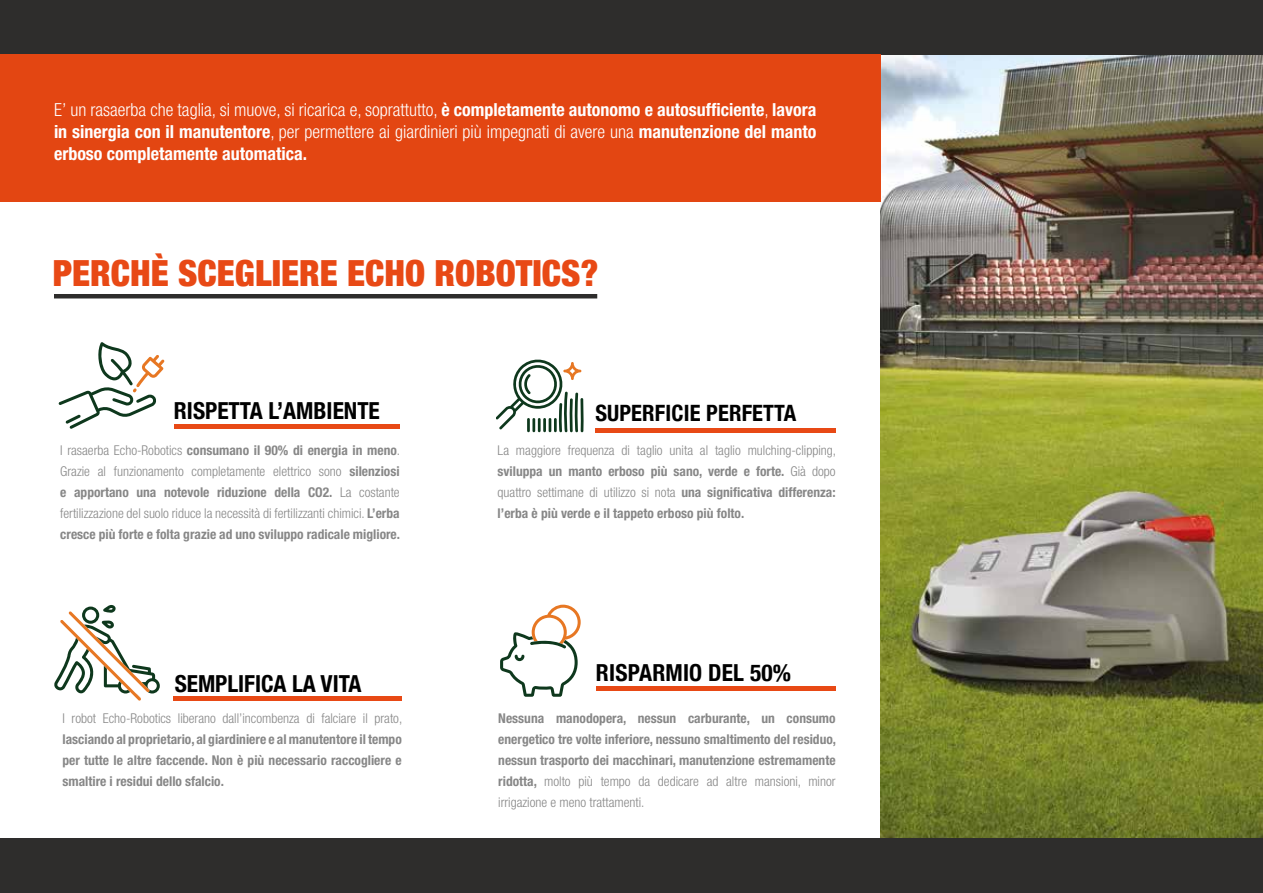
<style>
.page{position:relative;width:1263px;height:893px;background:#fff}
.page>*{position:absolute;margin:0;border:0;box-sizing:border-box;transform-origin:0 0}
.t1{font:900 condensed 36px "Helvetica Neue";color:#e84915}
.t2{font:700 condensed 23.4px "Helvetica Neue";color:#000}
.t3{font:700 condensed 22.5px "Helvetica Neue";letter-spacing:.005em;color:#000}
.t4{font:700 condensed 18px/21.6px "Helvetica Neue";color:#fff;text-align:justify}
.t5{font:700 condensed 13.5px/21px "Helvetica Neue";color:#878787;text-align:justify}
.t6{font:300 condensed 13.5px/21px "Helvetica Neue";color:#878787;text-align:justify}
.s1{font-weight:300}
.s2{font-weight:700}
</style>
<div class="page">
<img style="left:880px;top:54px;width:383px;height:785px">
<div style="left:0;top:839px;width:1263px;height:54px;background:#2e2d2c"></div>
<div style="left:0;top:0;width:1263px;height:54px;background:#2e2d2c"></div>
<div style="left:0;top:54px;width:880px;height:148px;background:#e34612"></div>
<svg style="left:58px;top:342px;width:106px;height:87px"></svg>
<svg style="left:54px;top:605px;width:106px;height:96px"></svg>
<svg style="left:496px;top:359px;width:88px;height:73px"></svg>
<hr style="left:554px;top:418px;width:3px;height:14px;background:#0e381d">
<svg style="left:500px;top:605px;width:81px;height:92px"></svg>
<hr style="left:174px;top:425px;width:225px;height:4px;background:#e84915">
<div style="left:595px;top:428px;width:241px;height:5px;background:#e84915"></div>
<div style="left:173px;top:696px;width:228px;height:5px;background:#e84915"></div>
<div style="left:596px;top:686px;width:240px;height:5px;background:#e84915"></div>
<hr style="left:54px;top:294px;width:543px;height:4px;background:#2e2d2c">
<p class="t4" style="left:54px;top:99px;width:764px"><span class="s1">E’ un rasaerba che taglia, si muove, si ricarica e, soprattutto,</span> è completamente autonomo e autosufficiente<span class="s1">,</span> lavora in sinergia con il manutentore<span class="s1">, per permettere ai giardinieri più impegnati di avere una</span> manutenzione del manto erboso completamente automatica.</p>
<h1 class="t1" style="left:53px;top:243px;width:547px">PERCHÈ SCEGLIERE ECHO ROBOTICS?</h1>
<h2 class="t2" style="left:174px;top:391px;width:207px">RISPETTA L’AMBIENTE</h2>
<h3 class="t3" style="left:595px;top:394px;width:203px">SUPERFICIE PERFETTA</h3>
<p class="t6" style="left:60px;top:440px;width:341px">I rasaerba Echo-Robotics <span class="s2">consumano il 90% di energia in meno</span>.<br>Grazie al funzionamento completamente elettrico sono <span class="s2">silenziosi e apportano una notevole riduzione della CO2.</span> La costante fertilizzazione del suolo riduce la necessità di fertilizzanti chimici. <span class="s2">L’erba cresce più forte e folta grazie ad uno sviluppo radicale migliore.</span></p>
<p class="t5" style="left:498px;top:439px;width:340px"><span class="s1">La maggiore frequenza di taglio unita al taglio mulching-clipping, </span>sviluppa un manto erboso più sano, verde e forte. <span class="s1">Già dopo quattro settimane di utilizzo si nota</span> una significativa differenza: l’erba è più verde e il tappeto erboso più folto.</p>
<h2 class="t2" style="left:175px;top:664px;width:188px">SEMPLIFICA LA VITA</h2>
<p class="t6" style="left:62px;top:707px;width:341px">I robot Echo-Robotics liberano dall’incombenza di falciare il prato,</p>
<p class="t5" style="left:62px;top:728px;width:341px">lasciando al proprietario, al giardiniere e al manutentore il tempo per tutte le altre faccende. Non è più necessario raccogliere e smaltire i residui dello sfalcio.</p>
<h2 class="t2" style="left:596px;top:653px;width:197px">RISPARMIO DEL 50%</h2>
<p class="t5" style="left:498px;top:707px;width:339px">Nessuna manodopera, nessun carburante, un consumo energetico tre volte inferiore, nessuno smaltimento del residuo, nessun trasporto dei macchinari, manutenzione estremamente ridotta, <span class="s1">molto più tempo da dedicare ad altre mansioni, minor irrigazione e meno trattamenti.</span></p>
</div>
